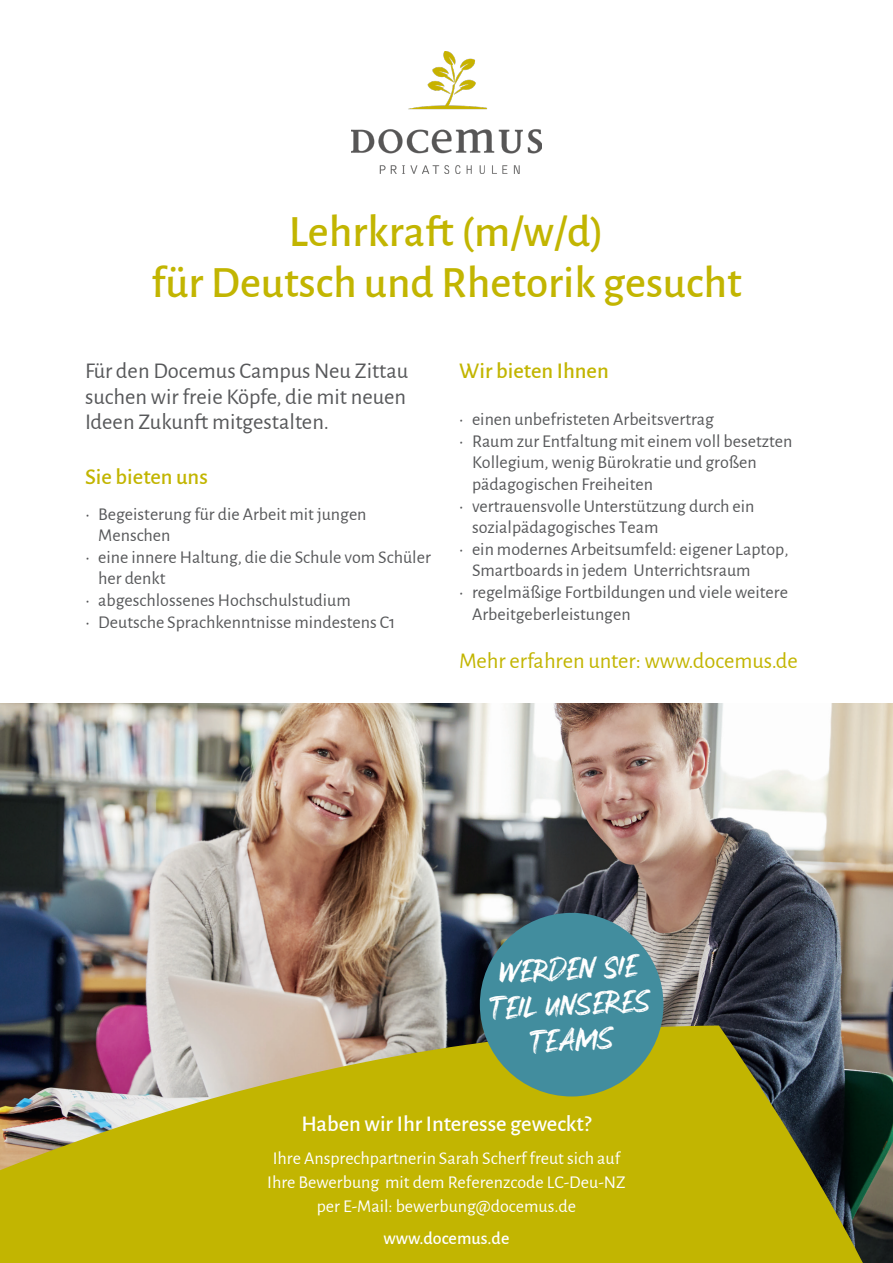
<style>
.page{position:relative;width:893px;height:1263px;background:#fff}
.page>*{position:absolute;margin:0;border:0;box-sizing:border-box;transform-origin:0 0}
.t1{font:500 45px/51px "Alegreya Sans";color:#c2b501;text-align:center}
.t2{font:30px/35.5px "Stay Weird";color:#fff;text-align:center}
.t3{font:22.5px/25.5px "Alegreya Sans";color:#57585a;text-align:justify}
.t4{font:22.5px "Alegreya Sans";color:#c2b501}
.t5{font:500 22.5px "Alegreya Sans";color:#fff}
.t6{font:500 22.5px "Alegreya Sans";color:#c2b501}
.t7{font:18px/21.6px "Alegreya Sans";color:#57585a}
.t8{font:18px/24px "Alegreya Sans";color:#fff;text-align:center}
.t9{font:500 18px "Alegreya Sans";color:#fff}
</style>
<div class="page">
<img style="left:0;top:704px;width:893px;height:321px">
<img style="left:351px;top:51px;width:191px;height:122px">
<svg style="left:0;top:1025px;width:893px;height:238px;background:#aba01f"></svg>
<div style="left:480px;top:913px;width:183px;height:183px;background:#428d9e;border-radius:50%"></div>
<p class="t1" style="left:151px;top:203px;width:592px">Lehrkraft (m/w/d)<br>für Deutsch und Rhetorik gesucht</p>
<p class="t3" style="left:85px;top:357px;width:325px">Für den Docemus Campus Neu Zittau suchen wir freie Köpfe, die mit neuen Ideen Zukunft mitgestalten.</p>
<p class="t6" style="left:85px;top:461px;width:124px">Sie bieten uns</p>
<p class="t7" style="left:98px;top:502px;width:270px;text-indent:-13px">• Begeisterung für die Arbeit mit jungen<br>Menschen</p>
<p class="t7" style="left:98px;top:545px;width:334px;text-indent:-13px">• eine innere Haltung, die die Schule vom Schüler her denkt</p>
<p class="t7" style="left:85px;top:588px;width:267px">• abgeschlossenes Hochschulstudium</p>
<p class="t7" style="left:85px;top:610px;width:311px">• Deutsche Sprachkenntnisse mindestens C1</p>
<p class="t6" style="left:459px;top:355px;width:151px">Wir bieten Ihnen</p>
<p class="t7" style="left:459px;top:408px;width:256px">• einen unbefristeten Arbeitsvertrag</p>
<p class="t7" style="left:472px;top:429px;width:322px;text-indent:-13px">• Raum zur Entfaltung mit einem voll besetzten<br>Kollegium, wenig Bürokratie und großen pädagogischen Freiheiten</p>
<p class="t7" style="left:472px;top:494px;width:284px;text-indent:-13px">• vertrauensvolle Unterstützung durch ein sozialpädagogisches Team</p>
<p class="t7" style="left:472px;top:537px;width:318px;text-indent:-13px">• ein modernes Arbeitsumfeld: eigener Laptop,<br>Smartboards in jedem Unterrichtsraum</p>
<p class="t7" style="left:472px;top:580px;width:317px;text-indent:-13px">• regelmäßige Fortbildungen und viele weitere<br>Arbeitgeberleistungen</p>
<p class="t4" style="left:459px;top:645px;width:340px">Mehr erfahren unter: www.docemus.de</p>
<p class="t2" style="left:488px;top:962px;width:162px;rotate:-3deg">werden Sie<br>Teil unseres<br>Teams</p>
<p class="t5" style="left:301px;top:1108px;width:291px">Haben wir Ihr Interesse geweckt?</p>
<p class="t8" style="left:267px;top:1145px;width:360px">Ihre Ansprechpartnerin Sarah Scherf freut sich auf<br>Ihre Bewerbung mit dem Referenzcode LC-Deu-NZ per E-Mail: bewerbung@docemus.de</p>
<p class="t9" style="left:384px;top:1226px;width:127px">www.docemus.de</p>
</div>
